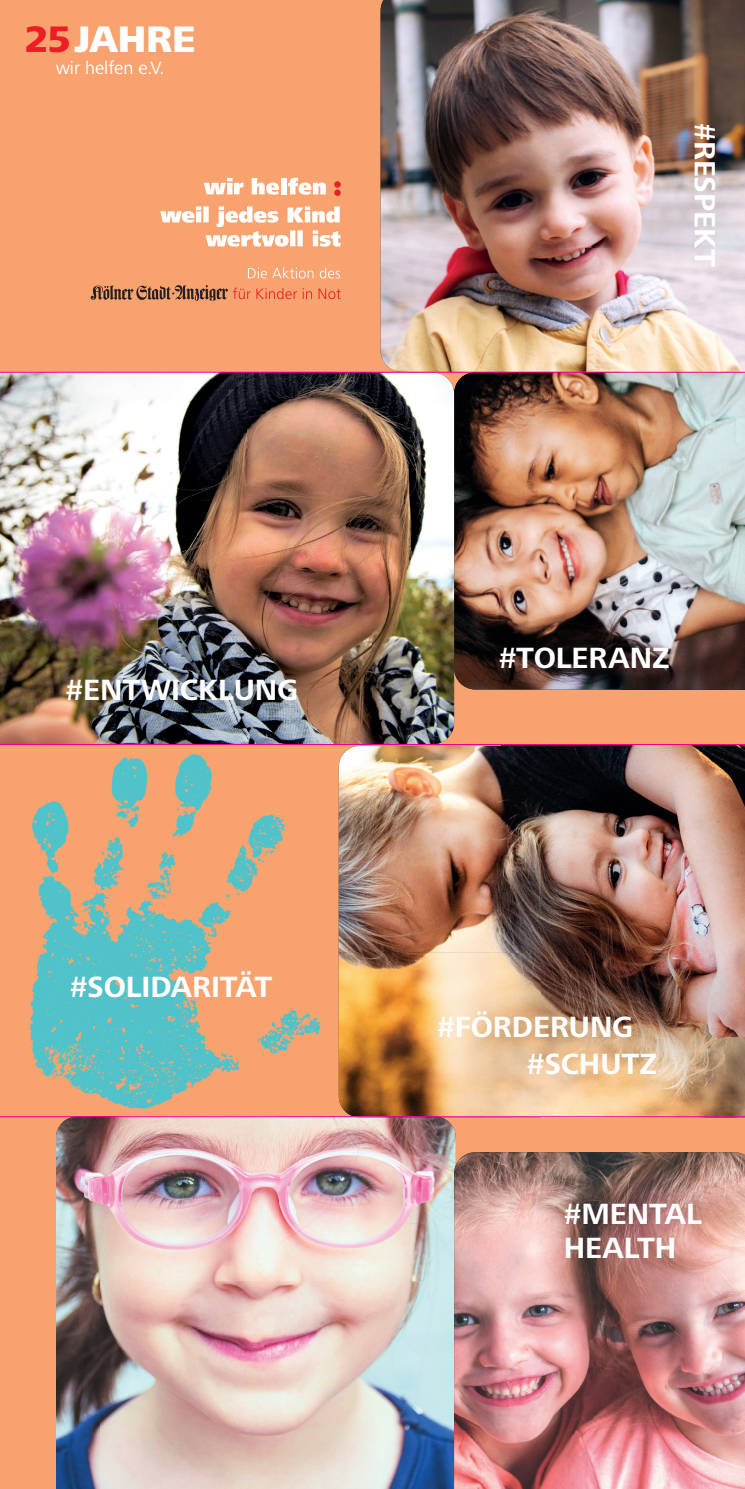
<style>
.page{position:relative;width:745px;height:1489px;background:#fff}
.page>*{position:absolute;margin:0;border:0;box-sizing:border-box;transform-origin:0 0}
.t1{font:800 38.25px "Frutiger Next Pro";letter-spacing:-.005em;color:#fff}
.t2{font:700 30.38px/37.4px "Frutiger Next Pro";letter-spacing:-.005em;color:#fff}
.t3{font:18.5px "Frutiger Next Pro";color:#fff}
.s1{color:#ee1d23}
</style>
<div class="page">
<div style="left:0;top:0;width:380px;height:372px;background:#f8a270"></div>
<div style="left:454px;top:689px;width:290px;height:55px;background:#f8a270"></div>
<img style="left:0;top:745px;width:306px;height:393px">
<div style="left:306px;top:787px;width:32px;height:329px;background:#f8a270"></div>
<div style="left:455px;top:1117px;width:289px;height:35px;background:#f8a270"></div>
<img style="left:454px;top:373px;width:290px;height:316px">
<img style="left:338px;top:952px;width:203px;height:164px">
<img style="left:338px;top:745px;width:406px;height:207px">
<img style="left:338px;top:952px;width:1px;height:150px">
<img style="left:541px;top:952px;width:203px;height:164px">
<img style="left:0;top:373px;width:454px;height:371px">
<img style="left:56px;top:1117px;width:399px;height:371px">
<img style="left:380px;top:0;width:364px;height:372px">
<svg style="left:248px;top:267px;width:92px;height:11px"></svg>
<svg style="left:90px;top:285px;width:160px;height:16px;background:#b27554"></svg>
<svg style="left:256px;top:288px;width:56px;height:11px"></svg>
<svg style="left:318px;top:288px;width:22px;height:11px"></svg>
<hr style="left:0;top:372px;width:744px;height:1px;background:#ed028c">
<hr style="left:0;top:744px;width:744px;height:1px;background:#ed028c">
<hr style="left:0;top:1116px;width:744px;height:1px;background:#ed028c">
<img style="left:454px;top:1152px;width:290px;height:336px">
<svg style="left:160px;top:206px;width:180px;height:40px"></svg>
<svg style="left:204px;top:178px;width:39px;height:16px"></svg>
<svg style="left:251px;top:178px;width:28px;height:17px"></svg>
<div style="left:281px;top:178px;width:5px;height:16px;background:#fff"></div>
<svg style="left:288px;top:178px;width:37px;height:17px"></svg>
<div style="left:334px;top:181px;width:6px;height:7px;background:#ee1d23;border-radius:50%"></div>
<div style="left:334px;top:189px;width:6px;height:7px;background:#ee1d23;border-radius:50%"></div>
<p class="t1" style="left:25px;top:18px;width:172px"><span class="s1">25</span>JAHRE</p>
<p class="t3" style="left:56px;top:57px;width:110px">wir helfen e.V.</p>
<p class="t2" style="left:723px;top:123px;width:145px;rotate:90deg">#RESPEKT</p>
<p class="t2" style="left:65px;top:671px;width:234px">#ENTWICKLUNG</p>
<p class="t2" style="left:70px;top:968px;width:204px">#SOLIDARITÄT</p>
<p class="t2" style="left:498px;top:638px;width:172px">#TOLERANZ</p>
<p class="t2" style="left:526px;top:1007px;width:131px;text-indent:-90px">#FÖRDERUNG #SCHUTZ</p>
<p class="t2" style="left:563px;top:1196px;width:140px;line-height:34.1px">#MENTAL<br>HEALTH</p>
</div>
